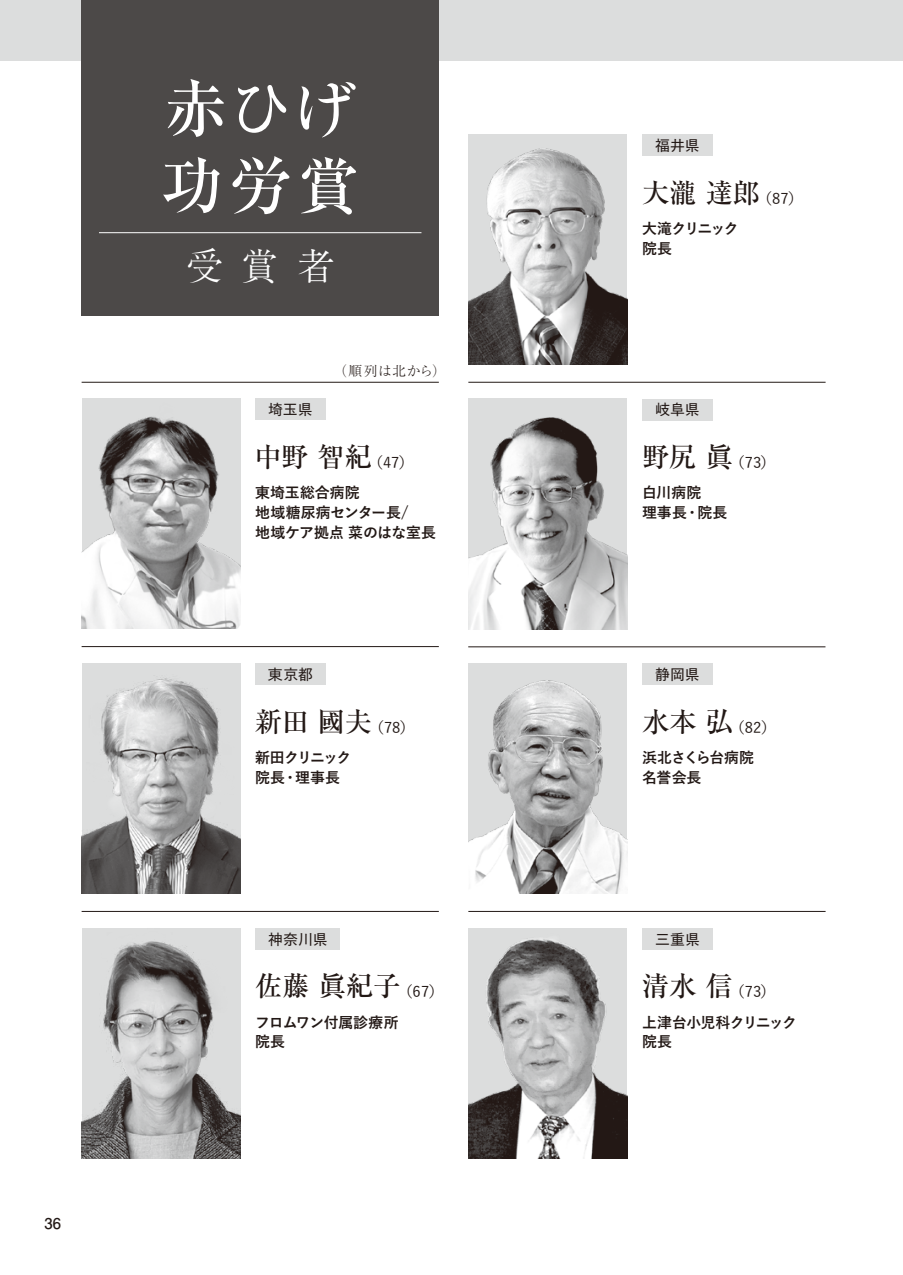
<style>
.page{position:relative;width:903px;height:1275px;background:#fff}
.page>*{position:absolute;margin:0;border:0;box-sizing:border-box;transform-origin:0 0}
.t1{font:500 61.95px/76.8px "Ryumin Pro";letter-spacing:.07em;color:#fff}
.t2{font:300 37.27px "Ryumin Pro";color:#fff}
.t3{font:500 27.3px "Ryumin Pro";color:#221815}
.t4{font:700 14.88px/19.8px "Yu Go";letter-spacing:-.015em;color:#221815}
.t5{font:600 14.88px "Yu Go Pr 6 N";letter-spacing:.005em;color:#221815}
.t6{font:500 14.88px "Yu Go Pr 6 N";color:#221815}
.t7{font:700 14.88px/19.8px "Yu Go";letter-spacing:-.04em;color:#221815}
.t8{font:700 14.88px/19.8px "Yu Go";letter-spacing:-.045em;color:#221815}
.t9{font:700 14.88px/19.8px "Yu Go";letter-spacing:.005em;color:#221815}
.t10{font:700 14.88px/19.8px "Yu Go";letter-spacing:-.1em;color:#221815}
.t11{font:700 14.88px "Futo Go B101 Pro";color:#221815}
.t12{font:300 13.65px "Ryumin Pro";letter-spacing:.05em;color:#221815}
.s1{font-family:"Yu Go Pr 6 N";font-size:14.88px}
.s2{font-family:"Ryumin Pro";font-size:27.3px}
</style>
<div class="page">
<img style="left:468px;top:928px;width:159px;height:230px">
<div style="left:0;top:0;width:903px;height:60px;background:#dcdddd"></div>
<div style="left:82px;top:0;width:357px;height:315px;background:#4c4948"></div>
<img style="left:82px;top:398px;width:158px;height:231px">
<img style="left:82px;top:663px;width:158px;height:231px">
<img style="left:82px;top:928px;width:158px;height:230px">
<img style="left:468px;top:134px;width:159px;height:231px">
<img style="left:468px;top:399px;width:159px;height:230px">
<img style="left:468px;top:663px;width:159px;height:231px">
<div style="left:255px;top:663px;width:71px;height:22px;background:#dcdddd"></div>
<div style="left:642px;top:399px;width:71px;height:22px;background:#dcdddd"></div>
<div style="left:642px;top:928px;width:71px;height:22px;background:#dcdddd"></div>
<div style="left:255px;top:399px;width:71px;height:21px;background:#dcdddd"></div>
<div style="left:642px;top:134px;width:71px;height:22px;background:#dcdddd"></div>
<div style="left:642px;top:663px;width:71px;height:22px;background:#dcdddd"></div>
<div style="left:255px;top:928px;width:85px;height:22px;background:#dcdddd"></div>
<hr style="left:82px;top:646px;width:357px;height:1px;background:#221815">
<hr style="left:82px;top:911px;width:357px;height:1px;background:#221815">
<hr style="left:468px;top:911px;width:357px;height:1px;background:#221815">
<hr style="left:468px;top:646px;width:357px;height:1px;background:#221815">
<hr style="left:468px;top:382px;width:357px;height:1px;background:#221815">
<hr style="left:82px;top:382px;width:357px;height:1px;background:#221815">
<hr style="left:99px;top:232px;width:322px;height:1px;background:#fff">
<p class="t11" style="left:45px;top:1211px;width:18px">36</p>
<h1 class="t1" style="left:161px;top:66px;width:200px">赤ひげ功労賞</h1>
<h2 class="t2" style="left:186px;top:237px;width:150px">受賞者</h2>
<p class="t5" style="left:268px;top:396px;width:46px">埼玉県</p>
<p class="t12" style="left:333px;top:360px;width:114px">（順列は北から）</p>
<h3 class="t3" style="left:254px;top:435px;width:161px">中野 智紀 <span class="s1">（47）</span></h3>
<p class="t4" style="left:255px;top:483px;width:182px">東埼玉総合病院<br>地域糖尿病センター長/<br>地域ケア拠点 菜のはな室長</p>
<p class="t5" style="left:268px;top:661px;width:47px">東京都</p>
<h3 class="t3" style="left:255px;top:700px;width:161px">新田 國夫<span class="s1">（78）</span></h3>
<p class="t7" style="left:255px;top:748px;width:98px">新田クリニック院長・理事長</p>
<p class="t5" style="left:268px;top:925px;width:61px">神奈川県</p>
<h3 class="t3" style="left:255px;top:965px;width:190px">佐藤 眞紀子<span class="s1">（67）</span></h3>
<p class="t4" style="left:255px;top:1013px;width:145px">フロムワン付属診療所院長</p>
<p class="t5" style="left:655px;top:131px;width:46px">福井県</p>
<h3 class="t3" style="left:642px;top:171px;width:163px">大瀧 達郎<span class="s1">（87）</span></h3>
<p class="t10" style="left:642px;top:219px;width:98px">大滝クリニック院長</p>
<p class="t5" style="left:655px;top:396px;width:46px">岐阜県</p>
<p class="t6" style="left:642px;top:449px;width:135px"><span class="s2">野尻 眞</span>（73）</p>
<p class="t9" style="left:642px;top:483px;width:87px">白川病院<br>理事長・院長</p>
<p class="t5" style="left:655px;top:661px;width:46px">静岡県</p>
<p class="t6" style="left:642px;top:714px;width:135px"><span class="s2">水本 弘</span>（82）</p>
<p class="t4" style="left:642px;top:748px;width:114px">浜北さくら台病院名誉会長</p>
<p class="t5" style="left:655px;top:925px;width:46px">三重県</p>
<p class="t6" style="left:642px;top:978px;width:135px"><span class="s2">清水 信</span>（73）</p>
<p class="t8" style="left:642px;top:1013px;width:157px">上津台小児科クリニック院長</p>
</div>
